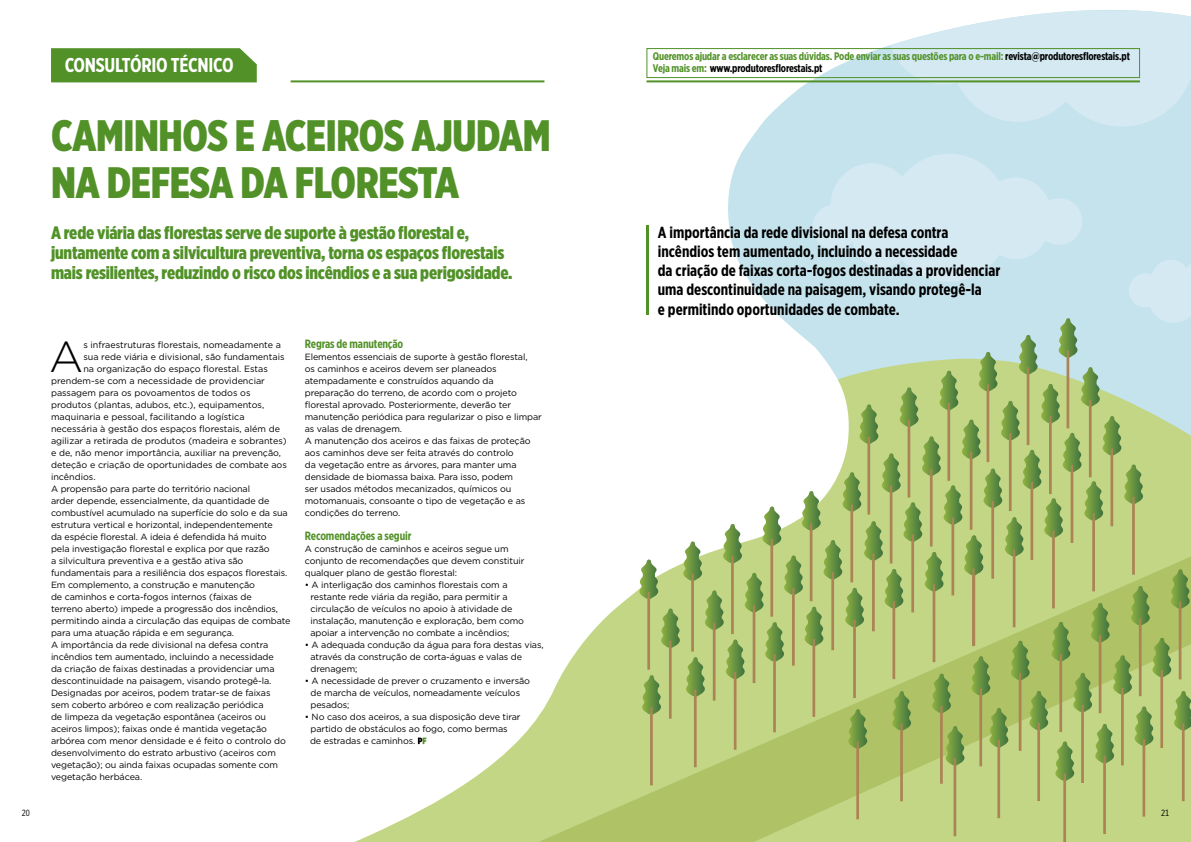
<style>
.page{position:relative;width:1191px;height:842px;background:#fff}
.page>*{position:absolute;margin:0;border:0;box-sizing:border-box;transform-origin:0 0}
.t1{font:900 44px/47px "Gotham X Narrow";letter-spacing:-.01em;color:#519127}
.t2{font:300 43.3px "Gotham";color:#000}
.t3{font:700 20px "Gotham X Narrow";letter-spacing:-.015em;color:#fff}
.t4{font:900 18px/20px "Gotham X Narrow";letter-spacing:-.01em;color:#519127}
.t5{font:700 16px/19.2px "Gotham X Narrow";color:#000}
.t6{font:700 12px "Gotham X Narrow";letter-spacing:-.01em;color:#519127}
.t7{font:700 11px/12px "Gotham X Narrow";letter-spacing:-.015em;color:#519127}
.t8{font:9px/12px "Gotham";letter-spacing:-.01em;color:#000}
.t9{font:9px "Gotham X Narrow";color:#000}
.s1{color:#000}
</style>
<div class="page">
<svg style="left:720px;top:10px;width:471px;height:144px;fill:#c5e3ed"></svg>
<svg style="left:889px;top:11px;width:302px;height:116px;background:#d4e9f1"></svg>
<svg style="left:428px;top:590px;width:210px;height:252px;fill:#c2d686"></svg>
<svg style="left:638px;top:154px;width:553px;height:688px"></svg>
<svg style="left:418px;top:737px;width:8px;height:7px"></svg>
<hr style="left:291px;top:80px;width:253px;height:2px;background:#519127">
<hr style="left:646px;top:80px;width:494px;height:2px;background:#519127">
<div style="left:51px;top:48px;width:206px;height:34px;background:#519127"></div>
<div style="left:646px;top:48px;width:494px;height:30px;border:1px solid #519127"></div>
<hr style="left:646px;top:225px;width:3px;height:90px;background:#519127">
<h3 class="t3" style="left:65px;top:53px;width:170px">CONSULTÓRIO TÉCNICO</h3>
<h1 class="t1" style="left:51px;top:112px;width:501px">CAMINHOS E ACEIROS AJUDAM<br>NA DEFESA DA FLORESTA</h1>
<h3 class="t4" style="left:51px;top:223px;width:463px">A rede viária das florestas serve de suporte à gestão florestal e, juntamente com a silvicultura preventiva, torna os espaços florestais mais resilientes, reduzindo o risco dos incêndios e a sua perigosidade.</h3>
<h2 class="t2" style="left:49px;top:329px;width:36px">A</h2>
<p class="t8" style="left:83px;top:339px;width:199px">s infraestruturas florestais, nomeadamente a</p>
<p class="t8" style="left:83px;top:351px;width:203px">sua rede viária e divisional, são fundamentais</p>
<p class="t8" style="left:83px;top:363px;width:186px">na organização do espaço florestal. Estas</p>
<p class="t8" style="left:51px;top:375px;width:215px">prendem-se com a necessidade de providenciar</p>
<p class="t8" style="left:51px;top:387px;width:201px">passagem para os povoamentos de todos os</p>
<p class="t8" style="left:51px;top:399px;width:215px">produtos (plantas, adubos, etc.), equipamentos,</p>
<p class="t8" style="left:51px;top:411px;width:195px">maquinaria e pessoal, facilitando a logística</p>
<p class="t8" style="left:51px;top:423px;width:230px">necessária à gestão dos espaços florestais, além de</p>
<p class="t8" style="left:51px;top:435px;width:237px">agilizar a retirada de produtos (madeira e sobrantes)</p>
<p class="t8" style="left:51px;top:447px;width:232px">e de, não menor importância, auxiliar na prevenção,</p>
<p class="t8" style="left:51px;top:459px;width:237px">deteção e criação de oportunidades de combate aos</p>
<p class="t8" style="left:51px;top:471px;width:46px">incêndios.</p>
<p class="t8" style="left:51px;top:483px;width:201px">A propensão para parte do território nacional</p>
<p class="t8" style="left:51px;top:495px;width:220px">arder depende, essencialmente, da quantidade de</p>
<p class="t8" style="left:51px;top:507px;width:238px">combustível acumulado na superfície do solo e da sua</p>
<p class="t8" style="left:51px;top:519px;width:223px">estrutura vertical e horizontal, independentemente</p>
<p class="t8" style="left:51px;top:531px;width:217px">da espécie florestal. A ideia é defendida há muito</p>
<p class="t8" style="left:51px;top:543px;width:220px">pela investigação florestal e explica por que razão</p>
<p class="t8" style="left:51px;top:555px;width:194px">a silvicultura preventiva e a gestão ativa são</p>
<p class="t8" style="left:51px;top:567px;width:238px">fundamentais para a resiliência dos espaços florestais.</p>
<p class="t8" style="left:51px;top:579px;width:205px">Em complemento, a construção e manutenção</p>
<p class="t8" style="left:51px;top:591px;width:202px">de caminhos e corta-fogos internos (faixas de</p>
<p class="t8" style="left:51px;top:603px;width:229px">terreno aberto) impede a progressão dos incêndios,</p>
<p class="t8" style="left:51px;top:615px;width:241px">permitindo ainda a circulação das equipas de combate</p>
<p class="t8" style="left:51px;top:627px;width:185px">para uma atuação rápida e em segurança.</p>
<p class="t8" style="left:51px;top:639px;width:219px">A importância da rede divisional na defesa contra</p>
<p class="t8" style="left:51px;top:651px;width:224px">incêndios tem aumentado, incluindo a necessidade</p>
<p class="t8" style="left:51px;top:663px;width:225px">da criação de faixas destinadas a providenciar uma</p>
<p class="t8" style="left:51px;top:675px;width:222px">descontinuidade na paisagem, visando protegê-la.</p>
<p class="t8" style="left:51px;top:687px;width:221px">Designadas por aceiros, podem tratar-se de faixas</p>
<p class="t8" style="left:51px;top:699px;width:214px">sem coberto arbóreo e com realização periódica</p>
<p class="t8" style="left:51px;top:711px;width:216px">de limpeza da vegetação espontânea (aceiros ou</p>
<p class="t8" style="left:51px;top:723px;width:217px">aceiros limpos); faixas onde é mantida vegetação</p>
<p class="t8" style="left:51px;top:735px;width:236px">arbórea com menor densidade e é feito o controlo do</p>
<p class="t8" style="left:51px;top:747px;width:226px">desenvolvimento do estrato arbustivo (aceiros com</p>
<p class="t8" style="left:51px;top:759px;width:228px">vegetação); ou ainda faixas ocupadas somente com</p>
<p class="t8" style="left:51px;top:771px;width:93px">vegetação herbácea.</p>
<h3 class="t6" style="left:305px;top:336px;width:100px">Regras de manutenção</h3>
<p class="t8" style="left:305px;top:351px;width:238px">Elementos essenciais de suporte à gestão florestal,<br>os caminhos e aceiros devem ser planeados atempadamente e construídos aquando da preparação do terreno, de acordo com o projeto florestal aprovado. Posteriormente, deverão ter manutenção periódica para regularizar o piso e limpar as valas de drenagem.<br>A manutenção dos aceiros e das faixas de proteção aos caminhos deve ser feita através do controlo<br>da vegetação entre as árvores, para manter uma densidade de biomassa baixa. Para isso, podem<br>ser usados métodos mecanizados, químicos ou motomanuais, consoante o tipo de vegetação e as condições do terreno.</p>
<h3 class="t6" style="left:305px;top:528px;width:108px">Recomendações a seguir</h3>
<p class="t8" style="left:305px;top:543px;width:221px">A construção de caminhos e aceiros segue um conjunto de recomendações que devem constituir qualquer plano de gestão florestal:</p>
<p class="t8" style="left:310px;top:579px;width:215px;text-indent:-6px">• A interligação dos caminhos florestais com a restante rede viária da região, para permitir a circulação de veículos no apoio à atividade de instalação, manutenção e exploração, bem como apoiar a intervenção no combate a incêndios;</p>
<p class="t8" style="left:310px;top:639px;width:235px;text-indent:-6px">• A adequada condução da água para fora destas vias, através da construção de corta-águas e valas de drenagem;</p>
<p class="t8" style="left:310px;top:675px;width:221px;text-indent:-6px">• A necessidade de prever o cruzamento e inversão de marcha de veículos, nomeadamente veículos pesados;</p>
<p class="t8" style="left:310px;top:711px;width:212px;text-indent:-5px">• No caso dos aceiros, a sua disposição deve tirar partido de obstáculos ao fogo, como bermas de estradas e caminhos.</p>
<p class="t7" style="left:653px;top:50px;width:479px">Queremos ajudar a esclarecer as suas dúvidas. Pode enviar as suas questões para o e-mail: <span class="s1">revista@produtoresflorestais.pt<br></span>Veja mais em: <span class="s1">www.produtoresflorestais.pt</span></p>
<p class="t5" style="left:658px;top:222px;width:344px">A importância da rede divisional na defesa contra incêndios tem aumentado, incluindo a necessidade<br>da criação de faixas corta-fogos destinadas a providenciar uma descontinuidade na paisagem, visando protegê-la<br>e permitindo oportunidades de combate.</p>
<p class="t9" style="left:22px;top:807px;width:9px">20</p>
<p class="t9" style="left:1161px;top:807px;width:9px">21</p>
</div>
